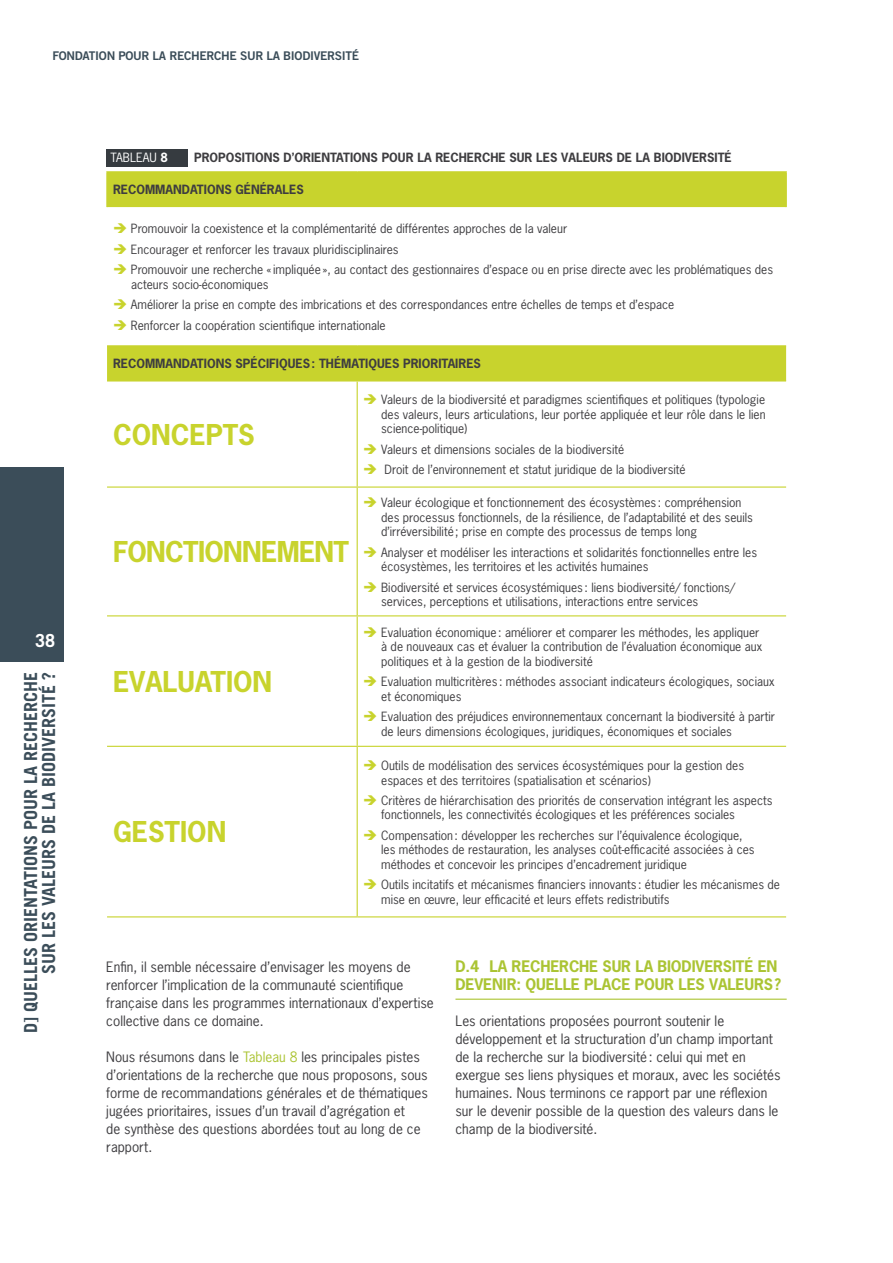
<style>
.page{position:relative;width:893px;height:1263px;background:#fff}
.page>*{position:absolute;margin:0;border:0;box-sizing:border-box;transform-origin:0 0}
.t1{font:700 27px "News Gothic Std";color:#c8d32d}
.t2{font:700 27px "News Gothic Std";letter-spacing:-.025em;color:#c8d32d}
.t3{font:700 18px/18px "Trade Gothic LT Std";color:#3b4d59;text-align:right}
.t4{font:700 18px "Trade Gothic LT Std";color:#fff}
.t5{font:700 15px/18px "News Gothic Std";letter-spacing:-.01em;color:#abc433}
.t6{font:13.5px/18px "News Gothic Std";color:#3e3d40}
.t7{font:12px/14.4px "News Gothic Std";color:#3e3d40}
.t8{font:700 12px "News Gothic Std";color:#3e3d40}
.t9{font:12px "Trade Gothic LT Std Bd 2";letter-spacing:-.025em;color:#3b4d59}
.t10{font:12px "News Gothic Std";color:#fff}
.s1{font-weight:700}
.s2{color:#c8d32d}
.s3{color:#abc433}
</style>
<div class="page">
<div style="left:0;top:468px;width:64px;height:194px;background:#3b4d59"></div>
<svg style="left:107px;top:173px;width:679px;height:207px"></svg>
<hr style="left:106px;top:173px;width:2px;height:34px;background:#c8d32d">
<hr style="left:106px;top:171px;width:251px;height:2px;background:#c8d32d">
<hr style="left:357px;top:171px;width:430px;height:2px;background:#c8d32d">
<hr style="left:357px;top:381px;width:1px;height:105px;background:#c8d32d">
<hr style="left:357px;top:488px;width:1px;height:127px;background:#c8d32d">
<hr style="left:357px;top:616px;width:1px;height:130px;background:#c8d32d">
<hr style="left:357px;top:747px;width:1px;height:169px;background:#c8d32d">
<hr style="left:107px;top:345px;width:250px;height:1px;background:#c8d32d">
<hr style="left:357px;top:345px;width:429px;height:1px;background:#c8d32d">
<hr style="left:107px;top:380px;width:250px;height:1px;background:#c8d32d">
<hr style="left:357px;top:380px;width:429px;height:1px;background:#c8d32d">
<hr style="left:107px;top:486px;width:250px;height:2px;background:#c8d32d">
<hr style="left:357px;top:486px;width:429px;height:2px;background:#c8d32d">
<hr style="left:107px;top:615px;width:250px;height:1px;background:#c8d32d">
<hr style="left:357px;top:615px;width:429px;height:1px;background:#c8d32d">
<hr style="left:107px;top:746px;width:250px;height:1px;background:#c8d32d">
<hr style="left:357px;top:746px;width:429px;height:1px;background:#c8d32d">
<hr style="left:107px;top:916px;width:250px;height:1px;background:#c8d32d">
<hr style="left:357px;top:916px;width:429px;height:1px;background:#c8d32d">
<hr style="left:785px;top:173px;width:2px;height:34px;background:#c8d32d">
<div style="left:106px;top:149px;width:81px;height:18px;background:#363b40"></div>
<hr style="left:455px;top:999px;width:332px;height:1px;background:#abc433">
<p class="t9" style="left:52px;top:48px;width:308px">FONDATION POUR LA RECHERCHE SUR LA BIODIVERSITé</p>
<p class="t10" style="left:111px;top:150px;width:8px">Tablea</p>
<p class="t10" style="left:150px;top:150px;width:20px">u <span class="s1">8</span></p>
<p class="t8" style="left:194px;top:150px;width:539px">PROPOSITIONS D’ORIENTATIONS POUR LA RECHERCHE SUR LES VALEURS DE LA BIODIVERSITÉ</p>
<p class="t8" style="left:113px;top:182px;width:43px">RECOMMA</p>
<p class="t8" style="left:173px;top:182px;width:132px">NDATIONS GÉNÉRALES</p>
<p class="t7" style="left:113px;top:221px;width:456px"><span class="s2">➔</span> Promouvoir la coexistence et la complémentarité de différentes approches de la valeur</p>
<p class="t7" style="left:113px;top:242px;width:287px"><span class="s2">➔</span> Encourager et renforcer les travaux pluridisciplinaires</p>
<p class="t7" style="left:131px;top:262px;width:644px;text-indent:-18px"><span class="s2">➔</span> Promouvoir une recherche « impliquée», au contact des gestionnaires d’espace ou en prise directe avec les problématiques des acteurs socio-économiques</p>
<p class="t7" style="left:113px;top:297px;width:563px"><span class="s2">➔</span> Améliorer la prise en compte des imbrications et des correspondances entre échelles de temps et d’espace</p>
<p class="t7" style="left:113px;top:318px;width:274px"><span class="s2">➔</span> Renforcer la coopération scientifique internationale</p>
<p class="t8" style="left:113px;top:356px;width:43px">RECOMMA</p>
<p class="t8" style="left:173px;top:356px;width:309px">NDATIONS SPÉCIFIQUES: THÉMATIQUES PRIORITAIRES</p>
<h2 class="t4" style="left:35px;top:629px;width:22px">38</h2>
<h2 class="t3" style="left:22px;top:1033px;width:363px;rotate:-90deg">D] Quelles orientations pour la recherche sur les valeurs de la biodiversité ?</h2>
<h1 class="t1" style="left:113px;top:416px;width:143px">CONCEPTS</h1>
<h1 class="t2" style="left:113px;top:534px;width:237px">FONCTIONNEMENT</h1>
<h1 class="t1" style="left:113px;top:663px;width:17px">EVAL</h1>
<h1 class="t1" style="left:178px;top:663px;width:96px">UATION</h1>
<h1 class="t1" style="left:113px;top:814px;width:115px">GESTION</h1>
<p class="t7" style="left:381px;top:392px;width:386px;text-align:justify;text-indent:-18px"><span class="s2">➔</span> Valeurs de la biodiversité et paradigmes scientifiques et politiques (typologie des valeurs, leurs articulations, leur portée appliquée et leur rôle dans le lien science-politique)</p>
<p class="t7" style="left:363px;top:442px;width:262px"><span class="s2">➔</span> Valeurs et dimensions sociales de la biodiversité</p>
<p class="t7" style="left:363px;top:462px;width:324px"><span class="s2">➔</span> Droit de l’environnement et statut juridique de la biodiversité</p>
<p class="t7" style="left:381px;top:496px;width:373px;text-indent:-18px"><span class="s2">➔</span> Valeur écologique et fonctionnement des écosystèmes : compréhension des processus fonctionnels, de la résilience, de l’adaptabilité et des seuils d’irréversibilité; prise en compte des processus de temps long</p>
<p class="t7" style="left:381px;top:545px;width:377px;text-indent:-18px"><span class="s2">➔</span> Analyser et modéliser les interactions et solidarités fonctionnelles entre les écosystèmes, les territoires et les activités humaines</p>
<p class="t7" style="left:381px;top:580px;width:355px;text-indent:-18px"><span class="s2">➔</span> Biodiversité et services écosystémiques : liens biodiversité/ fonctions/ services, perceptions et utilisations, interactions entre services</p>
<p class="t7" style="left:381px;top:625px;width:383px;text-indent:-18px"><span class="s2">➔</span> Evaluation économique: améliorer et comparer les méthodes, les appliquer à de nouveaux cas et évaluer la contribution de l’évaluation économique aux politiques et à la gestion de la biodiversité</p>
<p class="t7" style="left:381px;top:674px;width:395px;text-indent:-18px"><span class="s2">➔</span> Evaluation multicritères : méthodes associant indicateurs écologiques, sociaux et économiques</p>
<p class="t7" style="left:381px;top:709px;width:395px;text-indent:-18px"><span class="s2">➔</span> Evaluation des préjudices environnementaux concernant la biodiversité à partir de leurs dimensions écologiques, juridiques, économiques et sociales</p>
<p class="t7" style="left:381px;top:758px;width:364px;text-indent:-18px"><span class="s2">➔</span> Outils de modélisation des services écosystémiques pour la gestion des espaces et des territoires (spatialisation et scénarios)</p>
<p class="t7" style="left:381px;top:793px;width:393px;text-indent:-18px"><span class="s2">➔</span> Critères de hiérarchisation des priorités de conservation intégrant les aspects fonctionnels, les connectivités écologiques et les préférences sociales</p>
<p class="t7" style="left:381px;top:828px;width:375px;text-indent:-18px"><span class="s2">➔</span> Compensation : développer les recherches sur l’équivalence écologique, les méthodes de restauration, les analyses coût-efficacité associées à ces méthodes et concevoir les principes d’encadrement juridique</p>
<p class="t7" style="left:381px;top:877px;width:400px;text-indent:-18px"><span class="s2">➔</span> Outils incitatifs et mécanismes financiers innovants : étudier les mécanismes de mise en œuvre, leur efficacité et leurs effets redistributifs</p>
<p class="t6" style="left:106px;top:958px;width:329px">Enfin, il semble nécessaire d’envisager les moyens de renforcer l’implication de la communauté scientifique française dans les programmes internationaux d’expertise collective dans ce domaine.</p>
<p class="t6" style="left:106px;top:1048px;width:323px">Nous résumons dans le <span class="s3">Tableau 8</span> les principales pistes d’orientations de la recherche que nous proposons, sous forme de recommandations générales et de thématiques jugées prioritaires, issues d’un travail d’agrégation et<br>de synthèse des questions abordées tout au long de ce rapport.</p>
<p class="t5" style="left:455px;top:957px;width:323px">D.4 LA RECHERCHE SUR LA BIODIVERSITÉ EN<br>DEVENIR: QUELLE PLAC</p>
<p class="t5" style="left:621px;top:975px;width:161px">E POUR LES VALEURS?</p>
<p class="t6" style="left:455px;top:1012px;width:327px">Les orientations proposées pourront soutenir le développement et la structuration d’un champ important de la recherche sur la biodiversité: celui qui met en exergue ses liens physiques et moraux, avec les sociétés humaines. Nous terminons ce rapport par une réflexion sur le devenir possible de la question des valeurs dans le champ de la biodiversité.</p>
</div>
